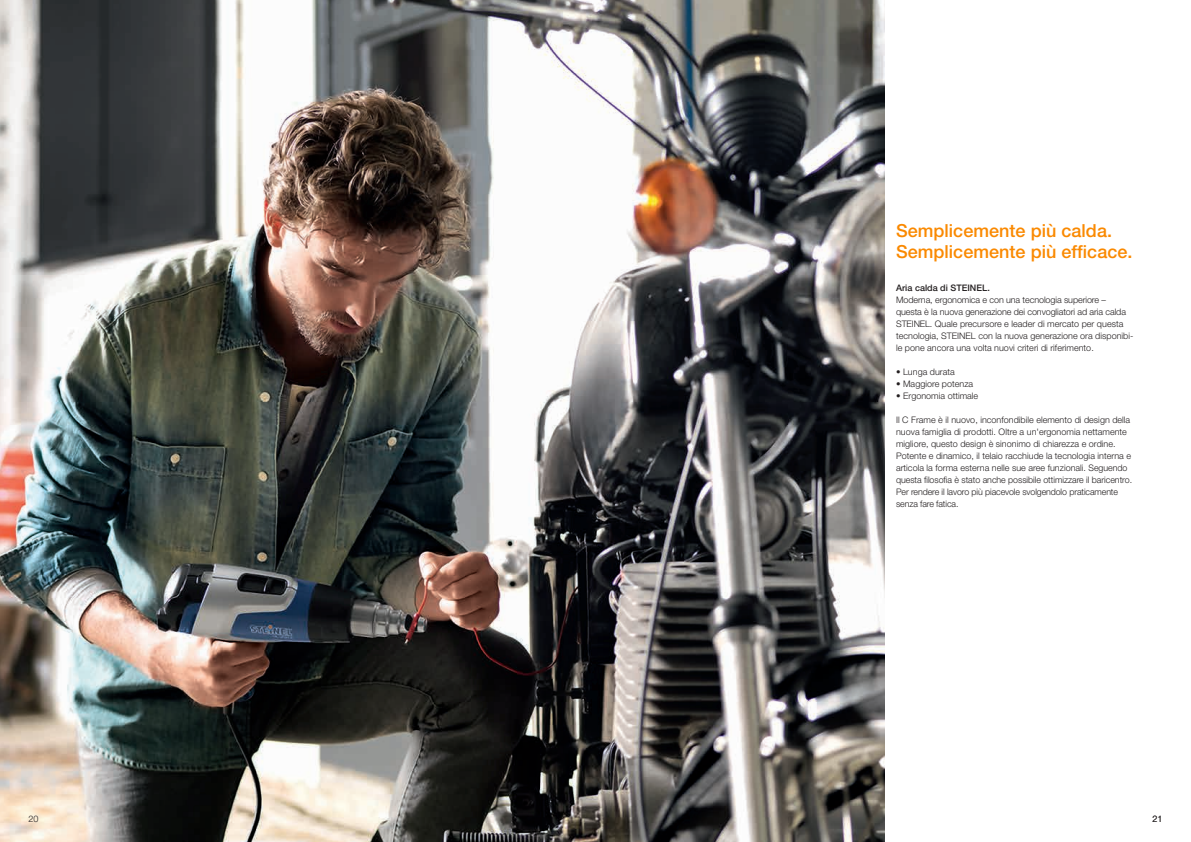
<style>
.page{position:relative;width:1191px;height:842px;background:#fff}
.page>*{position:absolute;margin:0;border:0;box-sizing:border-box;transform-origin:0 0}
.t1{font:500 18px/21px "Helvetica Neue";color:#fa8900}
.t2{font:300 9px/12px "Helvetica Neue";color:#231f20}
.t3{font:500 9px "Helvetica Neue";color:#231f20}
</style>
<div class="page">
<img style="left:0;top:0;width:884px;height:842px">
<h1 class="t1" style="left:896px;top:220px;width:238px">Semplicemente più calda.<br>Semplicemente più efficace.</h1>
<p class="t3" style="left:896px;top:282px;width:95px">Aria calda di STEINEL.</p>
<p class="t2" style="left:896px;top:293px;width:239px">Moderna, ergonomica e con una tecnologia superiore – questa è la nuova generazione dei convogliatori ad aria calda STEINEL. Quale precursore e leader di mercato per questa tecnologia, STEINEL con la nuova generazione ora disponibi&shy;le pone ancora una volta nuovi criteri di riferimento.</p>
<p class="t2" style="left:896px;top:365px;width:60px">• Lunga durata</p>
<p class="t2" style="left:896px;top:377px;width:79px">• Maggiore potenza</p>
<p class="t2" style="left:896px;top:389px;width:84px">• Ergonomia ottimale</p>
<p class="t2" style="left:896px;top:413px;width:238px">Il C Frame è il nuovo, inconfondibile elemento di design della nuova famiglia di prodotti. Oltre a un'ergonomia nettamente migliore, questo design è sinonimo di chiarezza e ordine.<br>Potente e dinamico, il telaio racchiude la tecnologia interna e articola la forma esterna nelle sue aree funzionali. Seguendo questa filosofia è stato anche possibile ottimizzare il baricentro.<br>Per rendere il lavoro più piacevole svolgendolo praticamente senza fare fatica.</p>
<p class="t2" style="left:28px;top:812px;width:12px">20</p>
<p class="t2" style="left:1152px;top:812px;width:12px">21</p>
</div>
